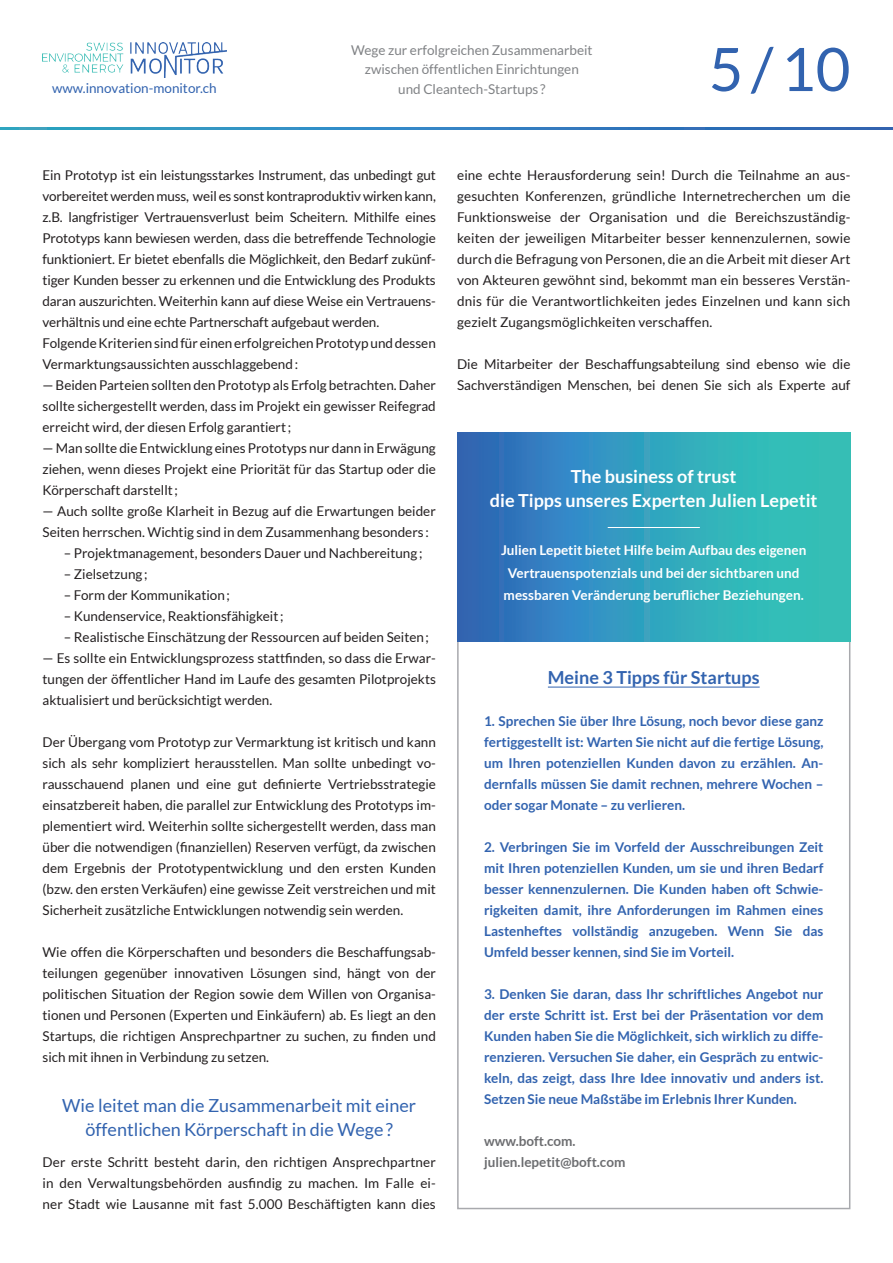
<style>
.page{position:relative;width:893px;height:1263px;background:#fff}
.page>*{position:absolute;margin:0;border:0;box-sizing:border-box;transform-origin:0 0}
.t1{font:60px "Lato";color:#3263af}
.t2{font:18px/24px "Lato";color:#3263af;text-align:center}
.t3{font:700 18px/24px "Lato";color:#fff;text-align:center}
.t4{font:700 18px "Lato";color:#3263af}
.t5{font:13.5px/21px "Lato";color:#231f20;text-align:justify}
.t6{font:700 13.5px/21px "Lato";color:#3263af;text-align:justify}
.t7{font:700 13.5px/22.5px "Lato";color:#fff;text-align:center}
.t8{font:13.5px/19.5px "Lato";color:#808285;text-align:center}
.t9{font:700 13.5px/21px "Lato";color:#6c6d70}
.t10{font:13.5px "Lato";color:#3263af}
</style>
<div class="page">
<img style="left:43px;top:43px;width:183px;height:35px">
<svg style="left:0;top:127px;width:893px;height:3px;background:#3183be"></svg>
<hr style="left:548px;top:687px;width:212px;height:1px;background:#3263af">
<svg style="left:457px;top:432px;width:393px;height:210px;background:#329dbb"></svg>
<hr style="left:608px;top:527px;width:92px;height:1px;background:#fff">
<p class="t8" style="left:351px;top:40px;width:243px">Wege zur erfolgreichen Zusammenarbeit zwischen öffentlichen Einrichtungen</p>
<p class="t10" style="left:52px;top:81px;width:166px">www.innovation-monitor.ch</p>
<p class="t8" style="left:398px;top:79px;width:149px">und Cleantech-Startups ?</p>
<h1 class="t1" style="left:709px;top:36px;width:143px">5/10</h1>
<p class="t5" style="left:43px;top:165px;width:395px;text-align:left">Ein Prototyp ist ein leistungsstarkes Instrument, das unbedingt gut vorbereitet werden muss, weil es sonst kontraproduktiv wirken kann, z.B. langfristiger Vertrauensverlust beim Scheitern. Mithilfe eines Prototyps kann bewiesen werden, dass die betreffende Technologie funktioniert. Er bietet ebenfalls die Möglichkeit, den Bedarf zukünf&shy;tiger Kunden besser zu erkennen und die Entwicklung des Produkts daran auszurichten. Weiterhin kann auf diese Weise ein Vertrauens&shy;verhältnis und eine echte Partnerschaft aufgebaut werden.<br>Folgende Kriterien sind für einen erfolgreichen Prototyp und dessen Vermarktungsaussichten ausschlaggebend:</p>
<p class="t5" style="left:43px;top:375px;width:395px">— Beiden Parteien sollten den Prototyp als Erfolg betrachten. Daher sollte sichergestellt werden, dass im Projekt ein gewisser Reifegrad erreicht wird, der diesen Erfolg garantiert;</p>
<p class="t5" style="left:43px;top:438px;width:395px">— Man sollte die Entwicklung eines Prototyps nur dann in Erwägung ziehen, wenn dieses Projekt eine Priorität für das Startup oder die Körperschaft darstellt;</p>
<p class="t5" style="left:43px;top:501px;width:395px">— Auch sollte große Klarheit in Bezug auf die Erwartungen beider<br>Seiten herrschen. Wichtig sind in dem Zusammenhang besonders :</p>
<p class="t5" style="left:64px;top:543px;width:360px">– Projektmanagement, besonders Dauer und Nachbereitung;</p>
<p class="t5" style="left:64px;top:564px;width:85px">– Zielsetzung;</p>
<p class="t5" style="left:64px;top:585px;width:168px">– Form der Kommunikation;</p>
<p class="t5" style="left:64px;top:606px;width:221px">– Kundenservice, Reaktionsfähigkeit;</p>
<p class="t5" style="left:64px;top:627px;width:367px">– Realistische Einschätzung der Ressourcen auf beiden Seiten;</p>
<p class="t5" style="left:43px;top:648px;width:395px">— Es sollte ein Entwicklungsprozess stattfinden, so dass die Erwar&shy;tungen der öffentlicher Hand im Laufe des gesamten Pilotprojekts aktualisiert und berücksichtigt werden.</p>
<p class="t5" style="left:43px;top:732px;width:395px">Der Übergang vom Prototyp zur Vermarktung ist kritisch und kann sich als sehr kompliziert herausstellen. Man sollte unbedingt vo&shy;rausschauend planen und eine gut definierte Vertriebsstrategie einsatzbereit haben, die parallel zur Entwicklung des Prototyps im&shy;plementiert wird. Weiterhin sollte sichergestellt werden, dass man über die notwendigen (finanziellen) Reserven verfügt, da zwischen dem Ergebnis der Prototypentwicklung und den ersten Kunden (bzw. den ersten Verkäufen) eine gewisse Zeit verstreichen und mit Sicherheit zusätzliche Entwicklungen notwendig sein werden.</p>
<p class="t5" style="left:43px;top:942px;width:395px">Wie offen die Körperschaften und besonders die Beschaffungsab&shy;teilungen gegenüber innovativen Lösungen sind, hängt von der politischen Situation der Region sowie dem Willen von Organisa&shy;tionen und Personen (Experten und Einkäufern) ab. Es liegt an den Startups, die richtigen Ansprechpartner zu suchen, zu finden und sich mit ihnen in Verbindung zu setzen.</p>
<h2 class="t2" style="left:62px;top:1093px;width:355px">Wie leitet man die Zusammenarbeit mit einer öffentlichen Körperschaft in die Wege?</h2>
<p class="t5" style="left:43px;top:1152px;width:395px">Der erste Schritt besteht darin, den richtigen Ansprechpartner in den Verwaltungsbehörden ausfindig zu machen. Im Falle ei&shy;ner Stadt wie Lausanne mit fast 5.000 Beschäftigten kann dies</p>
<p class="t5" style="left:457px;top:165px;width:395px">eine echte Herausforderung sein! Durch die Teilnahme an aus&shy;gesuchten Konferenzen, gründliche Internetrecherchen um die Funktionsweise der Organisation und die Bereichszuständig&shy;keiten der jeweiligen Mitarbeiter besser kennenzulernen, sowie durch die Befragung von Personen, die an die Arbeit mit dieser Art von Akteuren gewöhnt sind, bekommt man ein besseres Verstän&shy;dnis für die Verantwortlichkeiten jedes Einzelnen und kann sich gezielt Zugangsmöglichkeiten verschaffen.</p>
<p class="t5" style="left:457px;top:354px;width:395px">Die Mitarbeiter der Beschaffungsabteilung sind ebenso wie die<br>Sachverständigen Menschen, bei denen Sie sich als Experte auf</p>
<h2 class="t3" style="left:490px;top:464px;width:329px">The business of trust<br>die Tipps unseres Experten Julien Lepetit</h2>
<p class="t7" style="left:501px;top:539px;width:307px">Julien Lepetit bietet Hilfe beim Aufbau des eigenen<br>Vertrauenspotenzials und bei der sichtbaren und messbaren Veränderung beruflicher Beziehungen.</p>
<h2 class="t4" style="left:548px;top:667px;width:213px">Meine 3 Tipps für Startups</h2>
<p class="t6" style="left:484px;top:710px;width:341px">1. Sprechen Sie über Ihre Lösung, noch bevor diese ganz fertiggestellt ist: Warten Sie nicht auf die fertige Lösung, um Ihren potenziellen Kunden davon zu erzählen. An&shy;dernfalls müssen Sie damit rechnen, mehrere Wochen – oder sogar Monate – zu verlieren.</p>
<p class="t6" style="left:484px;top:836px;width:341px">2. Verbringen Sie im Vorfeld der Ausschreibungen Zeit mit Ihren potenziellen Kunden, um sie und ihren Bedarf besser kennenzulernen. Die Kunden haben oft Schwie&shy;rigkeiten damit, ihre Anforderungen im Rahmen eines Lastenheftes vollständig anzugeben. Wenn Sie das Umfeld besser kennen, sind Sie im Vorteil.</p>
<p class="t6" style="left:484px;top:983px;width:341px">3. Denken Sie daran, dass Ihr schriftliches Angebot nur der erste Schritt ist. Erst bei der Präsentation vor dem Kunden haben Sie die Möglichkeit, sich wirklich zu diffe&shy;renzieren. Versuchen Sie daher, ein Gespräch zu entwic&shy;keln, das zeigt, dass Ihre Idee innovativ und anders ist.<br>Setzen Sie neue Maßstäbe im Erlebnis Ihrer Kunden.</p>
<p class="t9" style="left:484px;top:1130px;width:143px">www.boft.com. julien.lepetit@boft.com</p>
</div>
